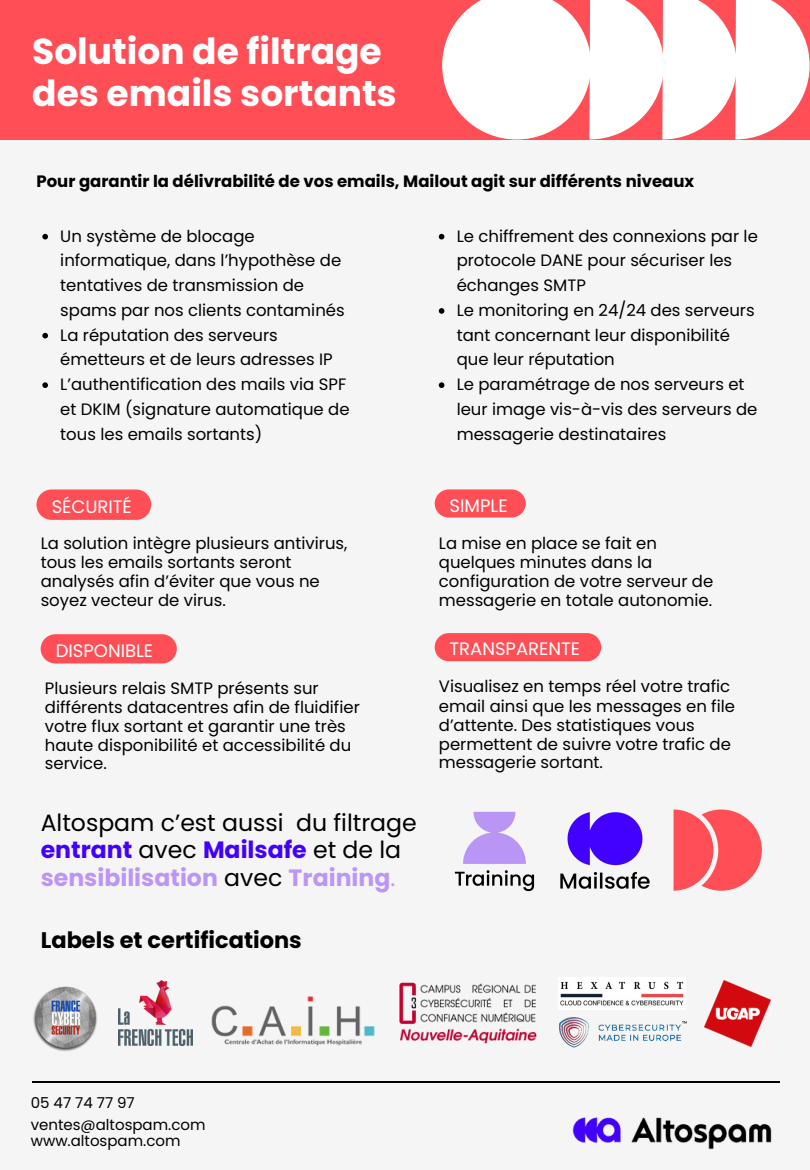
<style>
.page{position:relative;width:810px;height:1170px;background:#f5f5f5}
.page>*{position:absolute;margin:0;border:0;box-sizing:border-box;transform-origin:0 0}
.t1{font:700 36px/41.7px "Poppins";color:#fff}
.t2{font:23.55px/27.6px "Poppins";color:#000}
.t3{font:700 22.5px "Poppins";color:#000}
.t4{font:18px "Poppins";color:#fff}
.t5{font:16.5px/24.8px "Poppins";color:#000}
.t6{font:700 16.5px "Poppins";color:#000}
.t7{font:15px/16.8px "Poppins";color:#000}
.s1{font-weight:700;color:#4201ff}
.s2{font-weight:700;color:#bb96f6}
.s3{color:#bb96f6}
</style>
<div class="page">
<div style="left:36px;top:489px;width:115px;height:31px;background:#ff4e56;border-radius:15px"></div>
<div style="left:435px;top:489px;width:91px;height:29px;background:#ff4e56;border-radius:14px"></div>
<div style="left:0;top:0;width:810px;height:140px;background:#ff4e56"></div>
<div style="left:435px;top:633px;width:166px;height:28px;background:#ff4e56;border-radius:14px"></div>
<div style="left:41px;top:634px;width:136px;height:29px;background:#ff4e56;border-radius:15px"></div>
<svg style="left:442px;top:0;width:368px;height:139px"></svg>
<svg style="left:32px;top:1081px;width:747px;height:2px"></svg>
<img style="left:572px;top:1117px;width:200px;height:33px">
<img style="left:118px;top:980px;width:75px;height:65px">
<img style="left:560px;top:981px;width:124px;height:25px">
<img style="left:560px;top:1017px;width:127px;height:31px">
<img style="left:399px;top:982px;width:138px;height:62px">
<img style="left:211px;top:996px;width:164px;height:50px">
<img style="left:704px;top:980px;width:66px;height:67px">
<img style="left:33px;top:986px;width:65px;height:65px">
<img style="left:560px;top:812px;width:90px;height:77px">
<img style="left:454px;top:811px;width:81px;height:81px">
<svg style="left:674px;top:810px;width:88px;height:81px"></svg>
<svg style="left:42px;top:234px;width:6px;height:5px"></svg>
<svg style="left:42px;top:333px;width:6px;height:5px"></svg>
<svg style="left:42px;top:382px;width:6px;height:6px"></svg>
<svg style="left:439px;top:234px;width:5px;height:5px"></svg>
<svg style="left:439px;top:308px;width:5px;height:6px"></svg>
<svg style="left:439px;top:382px;width:5px;height:6px"></svg>
<h4 class="t1" style="left:32px;top:31px;width:366px">Solution de filtrage des emails sortants</h4>
<h4 class="t6" style="left:36px;top:170px;width:659px">Pour garantir la délivrabilité de vos emails, Mailout agit sur différents niveaux</h4>
<h6 class="t5" style="left:60px;top:224px;width:286px">Un système de blocage informatique, dans l’hypothèse de tentatives de transmission de spams par nos clients contaminés</h6>
<p class="t5" style="left:60px;top:323px;width:274px">La réputation des serveurs émetteurs et de leurs adresses IP</p>
<h4 class="t5" style="left:60px;top:372px;width:291px">L’authentification des mails via SPF et DKIM (signature automatique de tous les emails sortants)</h4>
<h6 class="t5" style="left:457px;top:224px;width:303px">Le chiffrement des connexions par le protocole DANE pour sécuriser les échanges SMTP</h6>
<p class="t5" style="left:457px;top:298px;width:300px">Le monitoring en 24/24 des serveurs tant concernant leur disponibilité que leur réputation</p>
<h4 class="t5" style="left:457px;top:372px;width:302px">Le paramétrage de nos serveurs et leur image vis-à-vis des serveurs de messagerie destinataires</h4>
<p class="t4" style="left:52px;top:494px;width:82px">SÉCURITÉ</p>
<p class="t4" style="left:450px;top:493px;width:60px">SIMPLE</p>
<p class="t5" style="left:41px;top:533px;width:308px;line-height:19.2px">La solution intègre plusieurs antivirus, tous les emails sortants seront analysés afin d’éviter que vous ne soyez vecteur de virus.</p>
<h6 class="t5" style="left:439px;top:533px;width:276px;line-height:19.2px">La mise en place se fait en quelques minutes dans la configuration de votre serveur de messagerie en totale autonomie.</h6>
<p class="t4" style="left:56px;top:638px;width:99px">DISPONIBLE</p>
<h2 class="t4" style="left:450px;top:636px;width:132px">TRANSPARENTE</h2>
<h3 class="t5" style="left:45px;top:679px;width:316px;line-height:18.9px">Plusieurs relais SMTP présents sur différents datacentres afin de fluidifier votre flux sortant et garantir une très haute disponibilité et accessibilité du service.</h3>
<p class="t2" style="left:41px;top:808px;width:378px">Altospam c’est aussi du filtrage <span class="s1">entrant</span> avec <span class="s1">Mailsafe</span> et de la <span class="s2">sensibilisation</span> avec <span class="s2">Training</span><span class="s3">.</span></p>
<p class="t3" style="left:41px;top:924px;width:263px">Labels et certifications</p>
<h6 class="t5" style="left:439px;top:677px;width:298px;line-height:18.9px">Visualisez en temps réel votre trafic email ainsi que les messages en file d’attente. Des statistiques vous permettent de suivre votre trafic de messagerie sortant.</h6>
<p class="t7" style="left:31px;top:1095px;width:106px">05 47 74 77 97</p>
<p class="t7" style="left:31px;top:1116px;width:176px">ventes@altospam.com www.altospam.com</p>
</div>
